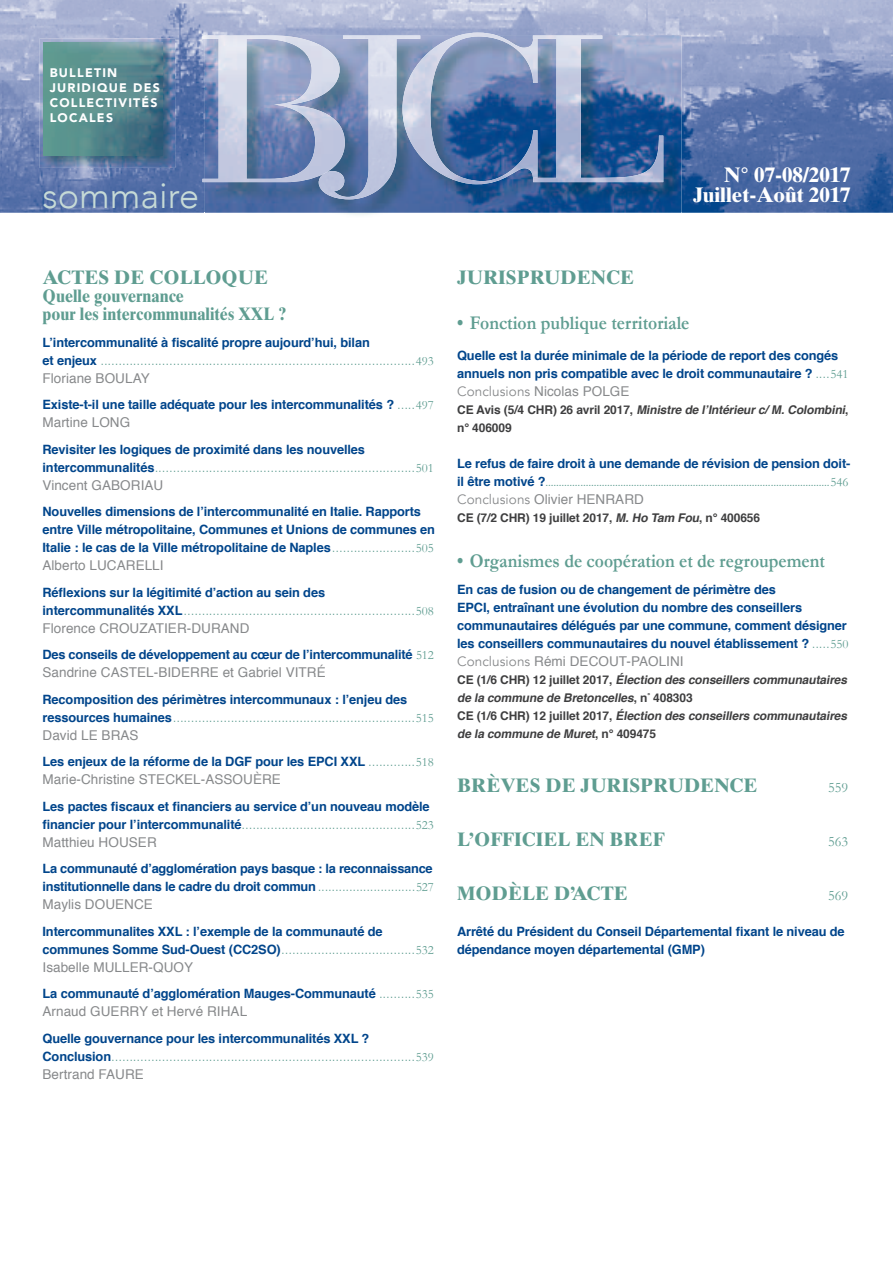
<style>
.page{position:relative;width:893px;height:1263px;background:#fff}
.page>*{position:absolute;margin:0;border:0;box-sizing:border-box;transform-origin:0 0}
.t1{font:300 36px "Avenir";color:#c6dad6}
.t2{font:700 21px/20.1px "Times Ten LT Std";color:#fff;text-align:right}
.t3{font:700 19.5px "Times Ten LT Std";color:#5f9d91}
.t4{font:700 19.5px "Garamond";color:#5f9d91;scale:.9 1}
.t5{font:700 18px/18px "Times Ten LT Std";color:#5f9d91;scale:.9 1}
.t6{font:14.25px "Garamond";color:#5f9d91}
.t7{font:300 13.5px/18px "Helvetica";color:#5f9d91}
.t8{font:13.5px "Helvetica";letter-spacing:.005em;color:#87898b}
.t9{font:700 12.9px/18px "Helvetica";letter-spacing:-.01em;color:#01458b}
.t10{font:12.9px "Garamond";color:#5f9d91}
.t11{font:900 12.3px/14.9px "Avenir LT Std";letter-spacing:.1em;color:#fff}
.t12{font:italic 700 12px/18px "Helvetica";color:#3e3e3f}
.t13{font:700 12px/18px "Helvetica";letter-spacing:-.01em;color:#3e3e3f}
.s1{font-weight:700;font-size:12.9px;color:#01458b}
.s2{font-family:"Garamond";font-weight:400;font-size:12.9px}
.s3{font-weight:400;color:#87898b}
.s4{font-weight:300;font-size:13.5px;color:#5f9d91}
.s5{font-family:"Garamond";font-weight:400;color:#5f9d91}
.s6{font-family:"Avenir"}
.s7{font-style:italic}
.s8{font-family:"Helvetica";font-weight:700;color:#01458b}
.s9{font-style:normal}
</style>
<div class="page">
<img style="left:0;top:0;width:893px;height:213px">
<img style="left:40px;top:38px;width:135px;height:130px">
<img style="left:44px;top:42px;width:119px;height:114px">
<img style="left:205px;top:35px;width:477px;height:180px">
<img style="left:319px;top:36px;width:101px;height:163px">
<img style="left:402px;top:33px;width:135px;height:151px">
<img style="left:533px;top:36px;width:130px;height:146px">
<img style="left:202px;top:36px;width:143px;height:146px">
<p class="t11" style="left:50px;top:65px;width:112px">BULLETIN<br>JURIDIQUE DES<br>COLLECTIVITÉS<br>LOCALES</p>
<h1 class="t1" style="left:43px;top:175px;width:158px">sommaire</h1>
<h2 class="t2" style="left:693px;top:165px;width:159px">N° 07-08/2017<br>Juillet-Août 2017</h2>
<h3 class="t3" style="left:43px;top:266px;width:227px">ACTES DE COLLOQUE</h3>
<h3 class="t5" style="left:43px;top:287px;width:273px">Quelle gouvernance<br>pour les intercommunalités XXL ?</h3>
<p class="t9" style="left:43px;top:333px;width:329px">L’intercommunalité à fiscalité propre aujourd’hui, bilan</p>
<p class="t7" style="left:43px;top:350px;width:393px"><span class="s1">et enjeux</span> .......................................................................................<span class="s2">493<br></span><span class="s3">Floriane BOULAY</span></p>
<p class="t9" style="left:43px;top:396px;width:393px">Existe-t-il une taille adéquate pour les intercommunalités ? <span class="s4">.....</span><span class="s5">497</span></p>
<p class="t8" style="left:43px;top:412px;width:89px">Martine LONG</p>
<p class="t9" style="left:43px;top:440px;width:324px">Revisiter les logiques de proximité dans les nouvelles</p>
<p class="t7" style="left:43px;top:457px;width:393px"><span class="s1">intercommunalités</span> ........................................................................<span class="s2">501<br></span><span class="s3">Vincent GABORIAU</span></p>
<p class="t9" style="left:43px;top:503px;width:394px">Nouvelles dimensions de l’intercommunalité en Italie. Rapports entre Ville métropolitaine, Communes et Unions de communes en<br>Italie : le cas de la Ville métropolitaine de Naples <span class="s4">.......................</span><span class="s5">505</span></p>
<p class="t8" style="left:43px;top:555px;width:123px">Alberto LUCARELLI</p>
<p class="t9" style="left:43px;top:583px;width:284px">Réflexions sur la légitimité d’action au sein des</p>
<p class="t7" style="left:43px;top:600px;width:393px"><span class="s1">intercommunalités XXL</span> ................................................................<span class="s2">508<br></span><span class="s3">Florence CROUZATIER-DURAND</span></p>
<p class="t9" style="left:43px;top:646px;width:393px">Des conseils de développement au cœur de l’intercommunalité <span class="s5">512</span></p>
<p class="t8" style="left:43px;top:662px;width:285px">Sandrine CASTEL-BIDERRE et Gabriel VITRÉ</p>
<p class="t9" style="left:43px;top:690px;width:366px">Recomposition des périmètres intercommunaux : l’enjeu des</p>
<p class="t7" style="left:43px;top:707px;width:393px"><span class="s1">ressources humaines</span> ...................................................................<span class="s2">515<br></span><span class="s3">David LE BRAS</span></p>
<p class="t9" style="left:43px;top:753px;width:393px">Les enjeux de la réforme de la DGF pour les EPCI XXL <span class="s4">.............</span><span class="s5">518</span></p>
<p class="t8" style="left:43px;top:769px;width:240px">Marie-Christine STECKEL-ASSOUÈRE</p>
<p class="t9" style="left:43px;top:797px;width:389px">Les pactes fiscaux et financiers au service d’un nouveau modèle</p>
<p class="t7" style="left:43px;top:814px;width:393px"><span class="s1">financier pour l’intercommunalité</span>................................................<span class="s2">523<br></span><span class="s3">Matthieu HOUSER</span></p>
<p class="t9" style="left:43px;top:860px;width:393px">La communauté d’agglomération pays basque : la reconnaissance institutionnelle dans le cadre du droit commun <span class="s4">............................</span><span class="s5">527</span></p>
<p class="t8" style="left:43px;top:894px;width:112px">Maylis DOUENCE</p>
<p class="t9" style="left:43px;top:922px;width:342px">Intercommunalites XXL : l’exemple de la communauté de</p>
<p class="t7" style="left:43px;top:939px;width:393px"><span class="s1">communes Somme Sud-Ouest (CC2SO)</span> .....................................<span class="s2">532<br></span><span class="s3">Isabelle MULLER-QUOY</span></p>
<p class="t9" style="left:43px;top:985px;width:393px">La communauté d’agglomération Mauges-Communauté <span class="s4">..........</span><span class="s5">535</span></p>
<p class="t8" style="left:43px;top:1001px;width:206px">Arnaud GUERRY et Hervé RIHAL</p>
<p class="t9" style="left:43px;top:1029px;width:328px">Quelle gouvernance pour les intercommunalités XXL ?</p>
<p class="t7" style="left:43px;top:1046px;width:393px"><span class="s1">Conclusion</span> ....................................................................................<span class="s2">539<br></span><span class="s3">Bertrand FAURE</span></p>
<h3 class="t3" style="left:457px;top:266px;width:179px">JURISPRUDENCE</h3>
<h3 class="t4" style="left:457px;top:311px;width:260px">• Fonction publique territoriale</h3>
<p class="t9" style="left:457px;top:347px;width:393px">Quelle est la durée minimale de la période de report des congés annuels non pris compatible avec le droit communautaire ? <span class="s4">....</span><span class="s5">541</span></p>
<p class="t8" style="left:457px;top:381px;width:174px"><span class="s6">Conclusions</span> Nicolas POLGE</p>
<p class="t13" style="left:457px;top:401px;width:393px">C E Av i s ( 5/4 C H R ) 2 6 a v r i l 2 0 1 7 , <span class="s7">Ministredel’Intérieurc/ M.Colombini</span>, n° 406009</p>
<p class="t9" style="left:457px;top:455px;width:395px">Le refus de faire droit à une demande de révision de pension doit-</p>
<p class="t10" style="left:457px;top:474px;width:393px"><span class="s8">il être motivé ?</span>..........................................................................................................546</p>
<p class="t8" style="left:457px;top:489px;width:188px"><span class="s6">Conclusions</span> Olivier HENRARD</p>
<p class="t13" style="left:457px;top:509px;width:304px">CE (7/2 CHR) 19 juillet 2017, <span class="s7">M.Ho Tam Fou</span>, n° 400656</p>
<h3 class="t4" style="left:457px;top:549px;width:410px">• Organismes de coopération et de regroupement</h3>
<p class="t9" style="left:457px;top:581px;width:393px">En cas de fusion ou de changement de périmètre des<br>EPCI, entraînant une évolution du nombre des conseillers communautaires délégués par une commune, comment désigner les conseillers communautaires du nouvel établissement ? <span class="s4">.....</span><span class="s5">550</span></p>
<p class="t8" style="left:457px;top:651px;width:228px"><span class="s6">Conclusions</span> Rémi DECOUT-PAOLINI</p>
<p class="t12" style="left:457px;top:671px;width:395px"><span class="s9">C E ( 1 /6 C H R ) 1 2 j u i l l e t 2 0 1 7 ,</span> Élection desconseillerscommunautaires delacommunedeBretoncelles<span class="s9">, n</span> <sup>°</sup> <span class="s9">4 0 8 3 0 3<br>C E ( 1 /6 C H R ) 1 2 j u i l l e t 2 0 1 7 ,</span> Élection desconseillerscommunautaires delacommunedeMuret<span class="s9">, n ° 4 0 9 4 7 5</span></p>
<h3 class="t3" style="left:457px;top:773px;width:302px">BRÈVES DE JURISPRUDENCE</h3>
<p class="t6" style="left:828px;top:779px;width:22px">559</p>
<h3 class="t3" style="left:457px;top:827px;width:209px">L’OFFICIEL EN BREF</h3>
<p class="t6" style="left:828px;top:833px;width:22px">563</p>
<h3 class="t3" style="left:457px;top:881px;width:172px">MODÈLE D’ACTE</h3>
<p class="t6" style="left:828px;top:887px;width:22px">569</p>
<p class="t9" style="left:457px;top:923px;width:389px">Arrêté du Président du Conseil Départemental fixant le niveau de dépendance moyen départemental (GMP)</p>
</div>
